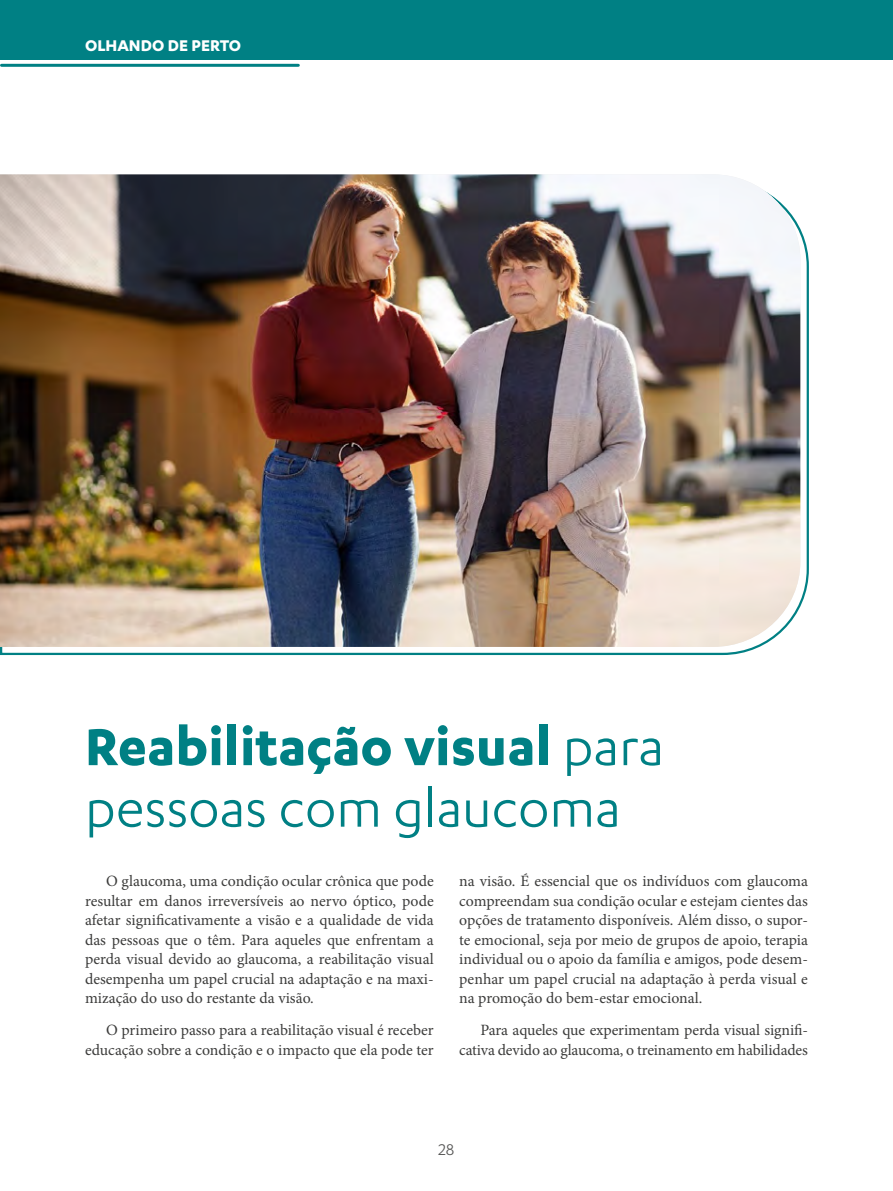
<style>
.page{position:relative;width:893px;height:1191px;background:#fff}
.page>*{position:absolute;margin:0;border:0;box-sizing:border-box;transform-origin:0 0}
.t1{font:60px/61.5px "Karbon";color:#008084}
.t2{font:700 18px "Karbon";color:#fff}
.t3{font:18px "Karbon";color:#575756}
.t4{font:15.75px/19.5px "Minion Pro";letter-spacing:-.005em;color:#3c3c3b;text-align:justify}
.s1{font-weight:700}
</style>
<div class="page">
<div style="left:0;top:0;width:893px;height:60px;background:#008084"></div>
<hr style="left:2px;top:64px;width:296px;height:3px;background:#008084">
<svg style="left:0;top:228px;width:809px;height:428px"></svg>
<img style="left:0;top:174px;width:800px;height:473px">
<p class="t2" style="left:85px;top:35px;width:158px">OLHANDO DE PERTO</p>
<h1 class="t1" style="left:85px;top:714px;width:580px"><span class="s1">Reabilitação visual</span> para pessoas com glaucoma</h1>
<p class="t4" style="left:85px;top:871px;width:350px;text-indent:21px">O glaucoma, uma condição ocular crônica que pode resultar em danos irreversíveis ao nervo óptico, pode afetar significativamente a visão e a qualidade de vida das pessoas que o têm. Para aqueles que enfrentam a perda visual devido ao glaucoma, a reabilitação visual desempenha um papel crucial na adaptação e na maxi&shy;mização do uso do restante da visão.</p>
<p class="t4" style="left:85px;top:1020px;width:350px;text-align:right">O primeiro passo para a reabilitação visual é receber educação sobre a condição e o impacto que ela pode ter</p>
<p class="t4" style="left:459px;top:871px;width:350px">na visão. É essencial que os indivíduos com glaucoma compreendam sua condição ocular e estejam cientes das opções de tratamento disponíveis. Além disso, o supor&shy;te emocional, seja por meio de grupos de apoio, terapia individual ou o apoio da família e amigos, pode desem&shy;penhar um papel crucial na adaptação à perda visual e na promoção do bem-estar emocional.</p>
<p class="t4" style="left:459px;top:1020px;width:350px;text-align:right">Para aqueles que experimentam perda visual signifi&shy;cativa devido ao glaucoma, o treinamento em habilidades</p>
<p class="t3" style="left:438px;top:1139px;width:18px">28</p>
</div>
